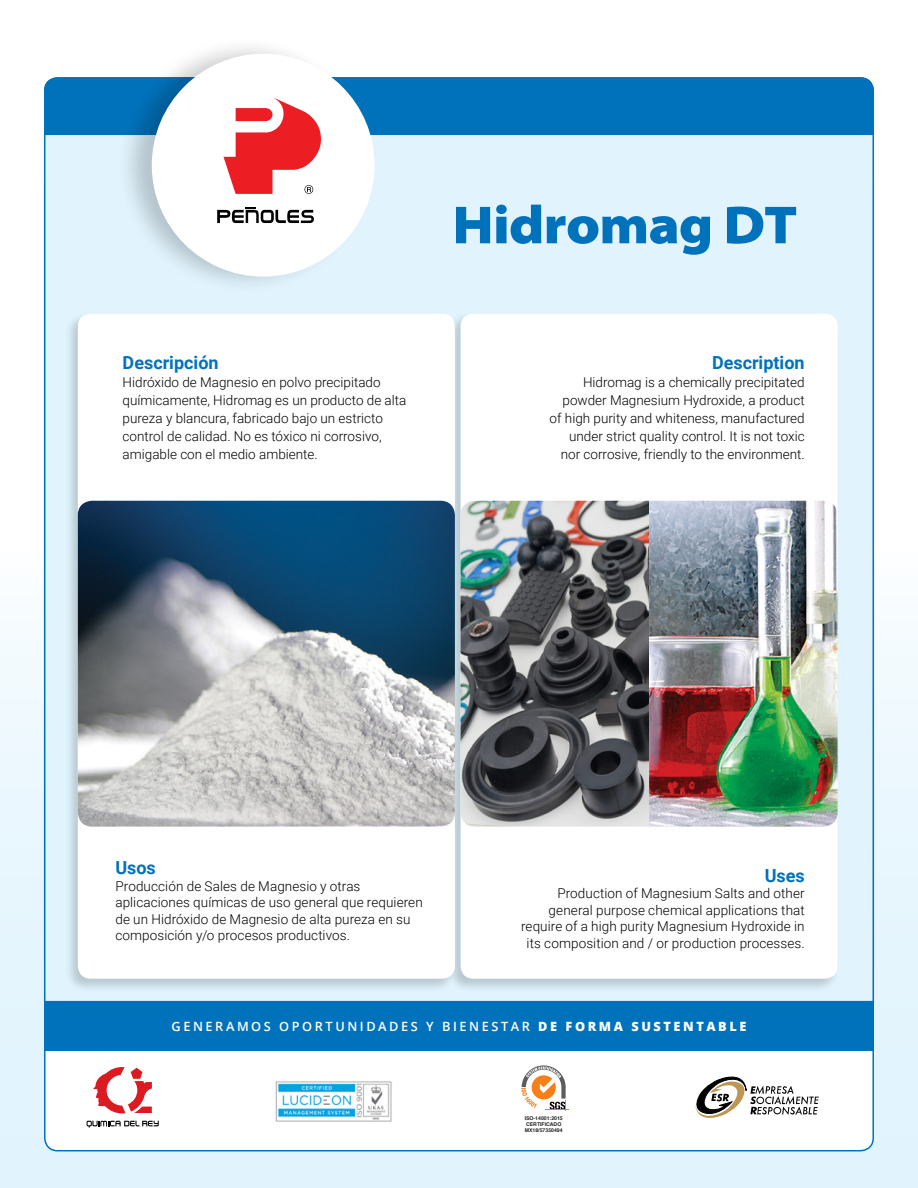
<style>
.page{position:relative;width:918px;height:1188px;background:#fff}
.page>*{position:absolute;margin:0;border:0;box-sizing:border-box;transform-origin:0 0}
.t1{font:900 semi-expanded 54px "Myriad Pro";letter-spacing:-.015em;color:#0072bc}
.t2{font:700 18px "Roboto";color:#0072bc}
.t3{font:300 13.5px/18px "Roboto";color:#000;text-align:right}
.t4{font:600 12.75px "Open Sans";letter-spacing:.2em;color:#fff}
.t5{font:700 5.1px/6.1px "Helvetica";color:#231f20}
.s1{font-weight:800}
</style>
<div class="page">
<div style="left:0;top:0;width:918px;height:1188px;background:linear-gradient(to bottom,#fff,#dff3fc)"></div>
<div style="left:45px;top:78px;width:828px;height:1073px;background:#fff;border-radius:13px"></div>
<div style="left:45px;top:78px;width:828px;height:901px;background:#0072bc;border-radius:13px"></div>
<div style="left:44px;top:182px;width:830px;height:869px;background:#0072bc"></div>
<div style="left:44px;top:134px;width:830px;height:868px;background:#e1f4fd;border:2px solid #0072bc"></div>
<div style="left:446px;top:312px;width:394px;height:681px;background:#000;opacity:.18"></div>
<div style="left:461px;top:314px;width:377px;height:665px;background:#fff;border-radius:13px"></div>
<div style="left:64px;top:312px;width:393px;height:681px;background:#000;opacity:.18"></div>
<div style="left:78px;top:314px;width:377px;height:665px;background:#fff;border-radius:13px"></div>
<svg style="left:695px;top:1076px;width:124px;height:42px"></svg>
<div style="left:116px;top:35px;width:261px;height:260px;background:#000;opacity:.2"></div>
<div style="left:152px;top:54px;width:223px;height:223px;background:#fff;border-radius:50%"></div>
<svg style="left:217px;top:207px;width:97px;height:16px"></svg>
<svg style="left:223px;top:98px;width:98px;height:96px"></svg>
<img style="left:78px;top:501px;width:377px;height:326px">
<img style="left:461px;top:501px;width:377px;height:326px">
<img style="left:275px;top:1081px;width:117px;height:40px">
<svg style="left:93px;top:1067px;width:59px;height:46px"></svg>
<svg style="left:87px;top:1121px;width:72px;height:7px"></svg>
<svg style="left:521px;top:1065px;width:48px;height:46px"></svg>
<h2 class="t2" style="left:123px;top:350px;width:97px">Descripción</h2>
<p class="t3" style="left:123px;top:373px;width:285px;text-align:left">Hidróxido de Magnesio en polvo precipitado químicamente, Hidromag es un producto de alta pureza y blancura, fabricado bajo un estricto control de calidad. No es tóxico ni corrosivo, amigable con el medio ambiente.</p>
<h1 class="t1" style="left:453px;top:194px;width:346px">Hidromag DT</h1>
<h2 class="t2" style="left:712px;top:350px;width:94px">Description</h2>
<p class="t3" style="left:550px;top:373px;width:257px">Hidromag is a chemically precipitated powder Magnesium Hydroxide, a product of high purity and whiteness, manufactured under strict quality control. It is not toxic nor corrosive, friendly to the environment.</p>
<h2 class="t2" style="left:115px;top:855px;width:42px">Usos</h2>
<p class="t3" style="left:115px;top:877px;width:309px;line-height:16.5px;text-align:left">Producción de Sales de Magnesio y otras aplicaciones químicas de uso general que requieren de un Hidróxido de Magnesio de alta pureza en su composición y/o procesos productivos.</p>
<h2 class="t2" style="left:765px;top:863px;width:41px">Uses</h2>
<p class="t3" style="left:521px;top:885px;width:285px;line-height:16.5px">Production of Magnesium Salts and other general purpose chemical applications that require of a high purity Magnesium Hydroxide in its composition and / or production processes.</p>
<p class="t4" style="left:172px;top:1018px;width:576px">GENERAMOS OPORTUNIDADES Y BIENESTAR <span class="s1">DE FORMA SUSTENTABLE</span></p>
<p class="t5" style="left:525px;top:1115px;width:40px">ISO-14001:2015<br>CERTIFICADO<br>MX18/57350494</p>
</div>
